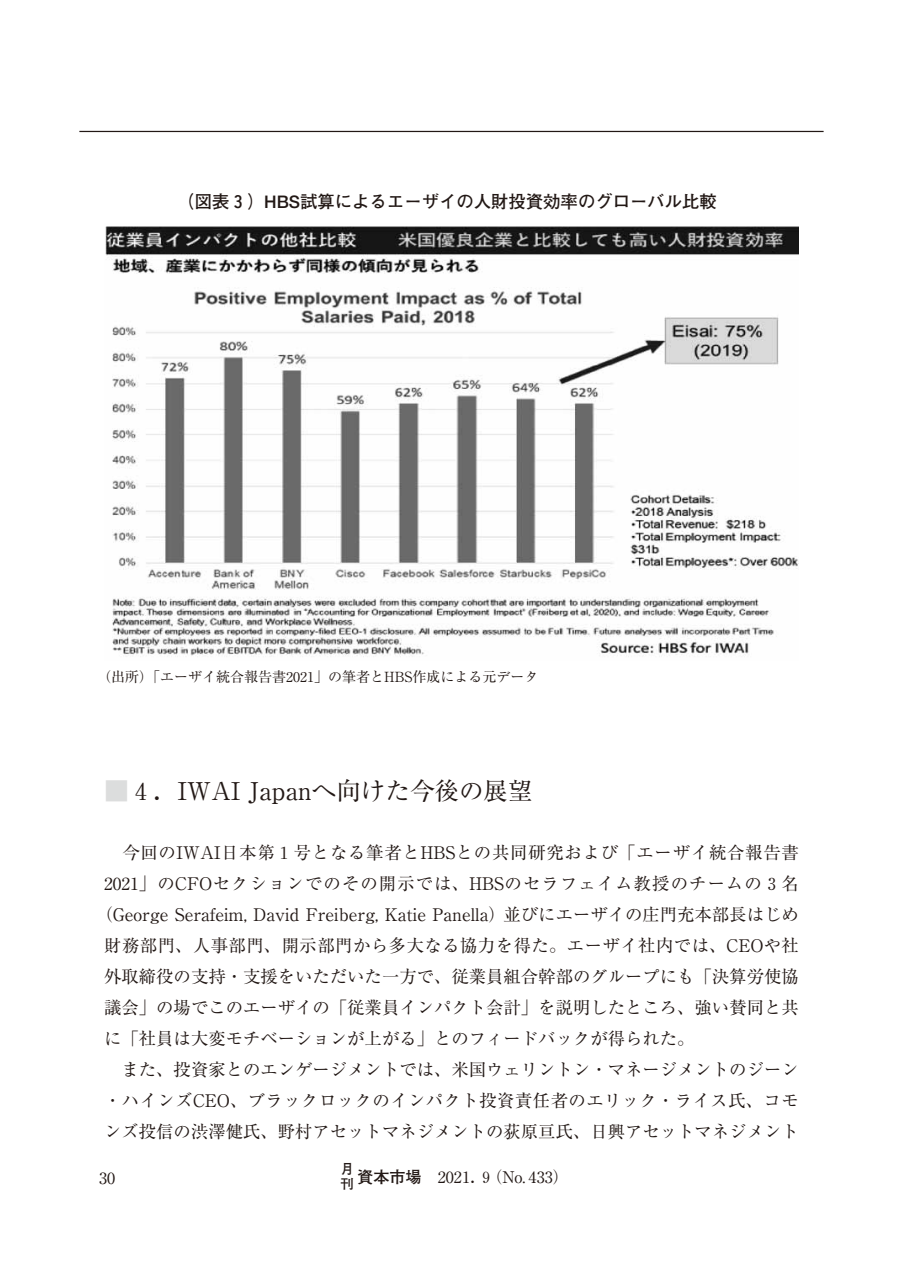
<style>
.page{position:relative;width:903px;height:1275px;background:#fff}
.page>*{position:absolute;margin:0;border:0;box-sizing:border-box;transform-origin:0 0}
.t1{font:24.5px "Ryumin";color:#221815}
.t2{font:17.32px "Ryumin";color:#221815}
.t3{font:17.32px "Ryumin";letter-spacing:.065em;color:#221815}
.t4{font:17.32px "Ryumin";letter-spacing:.045em;color:#221815}
.t5{font:17.32px "Ryumin";letter-spacing:.03em;color:#221815}
.t6{font:17.32px "Ryumin";letter-spacing:.025em;color:#221815}
.t7{font:700 17.32px "Futo Go B101";color:#221815}
.t8{font:16.1px "Ryumin";color:#221815}
.t9{font:14px "Ryumin";color:#221815}
.t10{font:700 13.65px "Futo Go B101";color:#221815}
.s1{color:#dcdddd}
.s2{font-family:"Futo Go B101";font-weight:700}
</style>
<div class="page">
<hr style="left:79px;top:131px;width:744px;height:1px;background:#221815">
<img style="left:105px;top:226px;width:694px;height:431px">
<p class="t7" style="left:177px;top:192px;width:541px">（図表３）HBS試算によるエーザイの人財投資効率のグローバル比較</p>
<p class="t9" style="left:97px;top:668px;width:443px">（出所）「エーザイ統合報告書2021」の筆者とHBS作成による元データ</p>
<h1 class="t1" style="left:104px;top:776px;width:430px"><span class="s1">■</span>４．IWAI Japanへ向けた今後の展望</h1>
<p class="t4" style="left:104px;top:842px;width:696px">　今回のIWAI日本第１号となる筆者とHBSとの共同研究および「エーザイ統合報告書</p>
<p class="t3" style="left:104px;top:873px;width:696px">2021」のCFOセクションでのその開示では、HBSのセラフェイム教授のチームの３名</p>
<p class="t2" style="left:95px;top:904px;width:705px">（George Serafeim, David Freiberg, Katie Panella）並びにエーザイの庄門充本部長はじめ</p>
<p class="t5" style="left:104px;top:935px;width:696px">財務部門、人事部門、開示部門から多大なる協力を得た。エーザイ社内では、CEOや社</p>
<p class="t2" style="left:104px;top:966px;width:696px">外取締役の支持・支援をいただいた一方で、従業員組合幹部のグループにも「決算労使協</p>
<p class="t2" style="left:104px;top:997px;width:696px">議会」の場でこのエーザイの「従業員インパクト会計」を説明したところ、強い賛同と共</p>
<p class="t2" style="left:104px;top:1028px;width:592px">に「社員は大変モチベーションが上がる」とのフィードバックが得られた。</p>
<p class="t2" style="left:104px;top:1059px;width:696px">　また、投資家とのエンゲージメントでは、米国ウェリントン・マネージメントのジーン</p>
<p class="t6" style="left:104px;top:1090px;width:696px">・ハインズCEO、ブラックロックのインパクト投資責任者のエリック・ライス氏、コモ</p>
<p class="t2" style="left:104px;top:1121px;width:696px">ンズ投信の渋澤健氏、野村アセットマネジメントの荻原亘氏、日興アセットマネジメント</p>
<p class="t8" style="left:99px;top:1168px;width:18px">30</p>
<p class="t10" style="left:340px;top:1161px;width:15px">月</p>
<p class="t8" style="left:340px;top:1167px;width:230px"><sub>刊</sub><span class="s2">資本市場　</span>2021．９（No. 433）</p>
</div>
